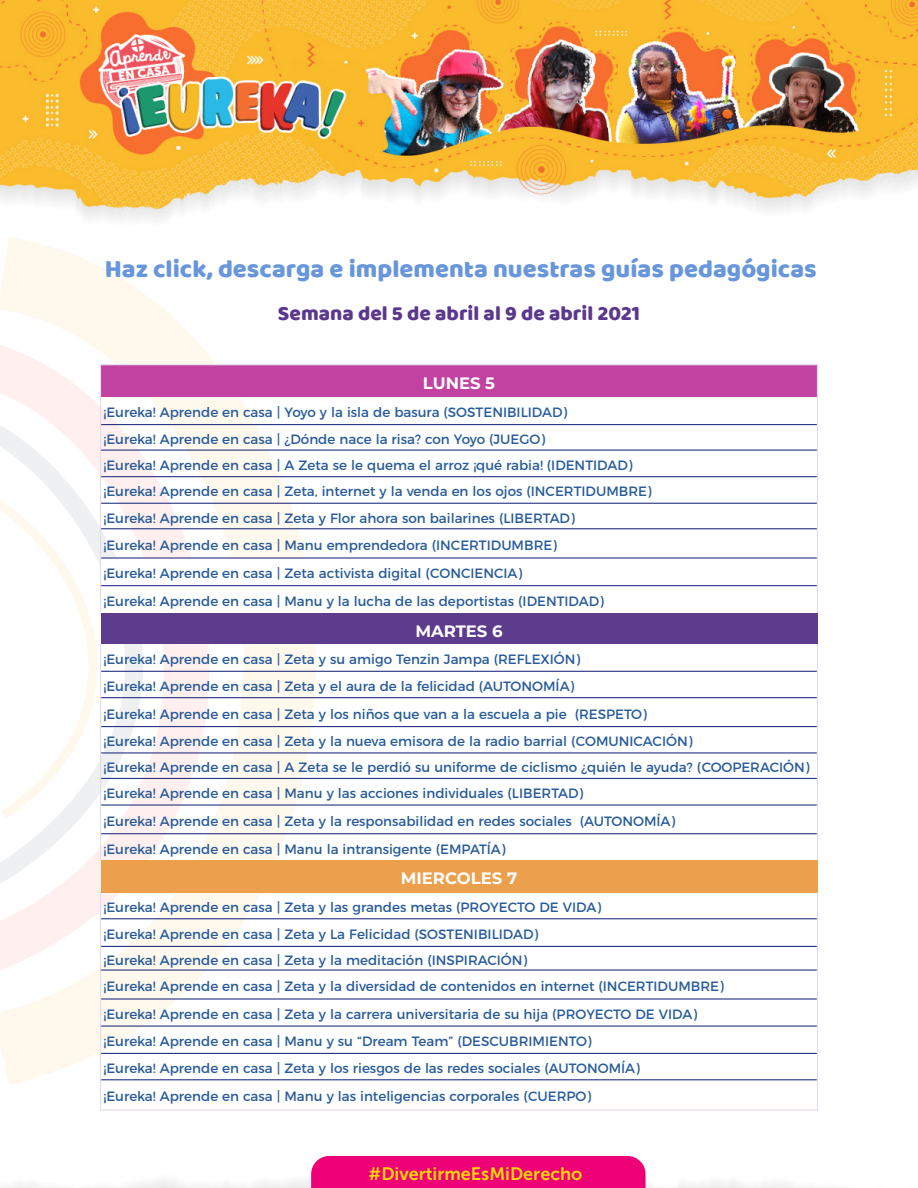
<style>
.page{position:relative;width:918px;height:1188px;background:#fff}
.page>*{position:absolute;margin:0;border:0;box-sizing:border-box;transform-origin:0 0}
.t1{font:25.5px "Baloo";color:#6896dd}
.t2{font:21px "Baloo";color:#5b378d}
.t3{font:18px "Museo Sans 700";color:#ffd804}
.t4{font:700 16.5px "Montserrat";color:#fff}
.t5{font:13.5px/26.4px "Montserrat";color:#275b9b}
</style>
<div class="page">
<img style="left:0;top:0;width:918px;height:1188px">
<svg style="left:0;top:229px;width:328px;height:857px"></svg>
<svg style="left:0;top:308px;width:309px;height:703px"></svg>
<svg style="left:0;top:404px;width:150px;height:500px"></svg>
<svg style="left:0;top:491px;width:145px;height:337px"></svg>
<div style="left:101px;top:365px;width:716px;height:31px;background:#c142a0"></div>
<div style="left:101px;top:613px;width:716px;height:31px;background:#5d3b8d"></div>
<div style="left:101px;top:860px;width:716px;height:32px;background:#ec9f4c"></div>
<hr style="left:101px;top:671px;width:716px;height:1px;background:#283583">
<hr style="left:101px;top:697px;width:716px;height:1px;background:#283583">
<hr style="left:101px;top:726px;width:716px;height:1px;background:#283583">
<hr style="left:101px;top:752px;width:716px;height:2px;background:#283583">
<hr style="left:101px;top:778px;width:716px;height:1px;background:#283583">
<hr style="left:101px;top:804px;width:716px;height:2px;background:#283583">
<hr style="left:101px;top:833px;width:716px;height:1px;background:#283583">
<hr style="left:101px;top:918px;width:716px;height:1px;background:#283583">
<hr style="left:101px;top:946px;width:716px;height:1px;background:#283583">
<hr style="left:101px;top:969px;width:716px;height:2px;background:#283583">
<hr style="left:101px;top:998px;width:716px;height:2px;background:#283583">
<hr style="left:101px;top:1026px;width:716px;height:1px;background:#283583">
<hr style="left:101px;top:1053px;width:716px;height:1px;background:#283583">
<hr style="left:101px;top:1079px;width:716px;height:1px;background:#283583">
<hr style="left:100px;top:364px;width:718px;height:1px;background:#e3daed">
<hr style="left:100px;top:365px;width:1px;height:31px;background:#e3daed">
<hr style="left:817px;top:365px;width:1px;height:31px;background:#e3daed">
<svg style="left:100px;top:396px;width:718px;height:217px"></svg>
<svg style="left:100px;top:644px;width:1px;height:216px"></svg>
<svg style="left:817px;top:644px;width:1px;height:216px"></svg>
<svg style="left:100px;top:892px;width:1px;height:217px"></svg>
<svg style="left:817px;top:892px;width:1px;height:217px"></svg>
<hr style="left:100px;top:1109px;width:718px;height:2px;background:#e3daed">
<div style="left:311px;top:1156px;width:335px;height:32px;background:#ee0076"></div>
<h1 class="t1" style="left:105px;top:253px;width:714px">Haz click, descarga e implementa nuestras guías pedagógicas</h1>
<h2 class="t2" style="left:278px;top:301px;width:364px">Semana del 5 de abril al 9 de abril 2021</h2>
<p class="t4" style="left:423px;top:371px;width:74px">LUNES 5</p>
<p class="t5" style="left:104px;top:398px;width:550px">¡Eureka! Aprende en casa | Yoyo y la isla de basura (SOSTENIBILIDAD)<br>¡Eureka! Aprende en casa | ¿Dónde nace la risa? con Yoyo (JUEGO)<br>¡Eureka! Aprende en casa | A Zeta se le quema el arroz ¡qué rabia! (IDENTIDAD) ¡Eureka! Aprende en casa | Zeta, internet y la venda en los ojos (INCERTIDUMBRE) ¡Eureka! Aprende en casa | Zeta y Flor ahora son bailarines (LIBERTAD)</p>
<p class="t5" style="left:104px;top:530px;width:502px;line-height:28px">¡Eureka! Aprende en casa | Manu emprendedora (INCERTIDUMBRE) ¡Eureka! Aprende en casa | Zeta activista digital (CONCIENCIA)<br>¡Eureka! Aprende en casa | Manu y la lucha de las deportistas (IDENTIDAD)</p>
<p class="t4" style="left:415px;top:619px;width:89px">MARTES 6</p>
<p class="t5" style="left:104px;top:645px;width:590px;line-height:27.3px">¡Eureka! Aprende en casa | Zeta y su amigo Tenzin Jampa (REFLEXIÓN)<br>¡Eureka! Aprende en casa | Zeta y el aura de la felicidad (AUTONOMÍA)<br>¡Eureka! Aprende en casa | Zeta y los niños que van a la escuela a pie (RESPETO) ¡Eureka! Aprende en casa | Zeta y la nueva emisora de la radio barrial (COMUNICACIÓN)</p>
<p class="t5" style="left:104px;top:753px;width:708px">¡Eureka! Aprende en casa | A Zeta se le perdió su uniforme de ciclismo ¿quién le ayuda? (COOPERACIÓN) ¡Eureka! Aprende en casa | Manu y las acciones individuales (LIBERTAD)</p>
<p class="t5" style="left:104px;top:806px;width:573px;line-height:27.6px">¡Eureka! Aprende en casa | Zeta y la responsabilidad en redes sociales (AUTONOMÍA) ¡Eureka! Aprende en casa | Manu la intransigente (EMPATÍA)</p>
<p class="t4" style="left:401px;top:867px;width:118px">MIERCOLES 7</p>
<p class="t5" style="left:104px;top:893px;width:499px;line-height:27px">¡Eureka! Aprende en casa | Zeta y las grandes metas (PROYECTO DE VIDA) ¡Eureka! Aprende en casa | Zeta y La Felicidad (SOSTENIBILIDAD)</p>
<p class="t5" style="left:104px;top:946px;width:622px">¡Eureka! Aprende en casa | Zeta y la meditación (INSPIRACIÓN)<br>¡Eureka! Aprende en casa | Zeta y la diversidad de contenidos en internet (INCERTIDUMBRE)</p>
<p class="t5" style="left:104px;top:1000px;width:595px;line-height:27px">¡Eureka! Aprende en casa | Zeta y la carrera universitaria de su hija (PROYECTO DE VIDA) ¡Eureka! Aprende en casa | Manu y su “Dream Team” (DESCUBRIMIENTO)<br>¡Eureka! Aprende en casa | Zeta y los riesgos de las redes sociales (AUTONOMÍA)</p>
<p class="t5" style="left:104px;top:1082px;width:489px">¡Eureka! Aprende en casa | Manu y las inteligencias corporales (CUERPO)</p>
<h3 class="t3" style="left:369px;top:1164px;width:215px">#DivertirmeEsMiDerecho</h3>
</div>
